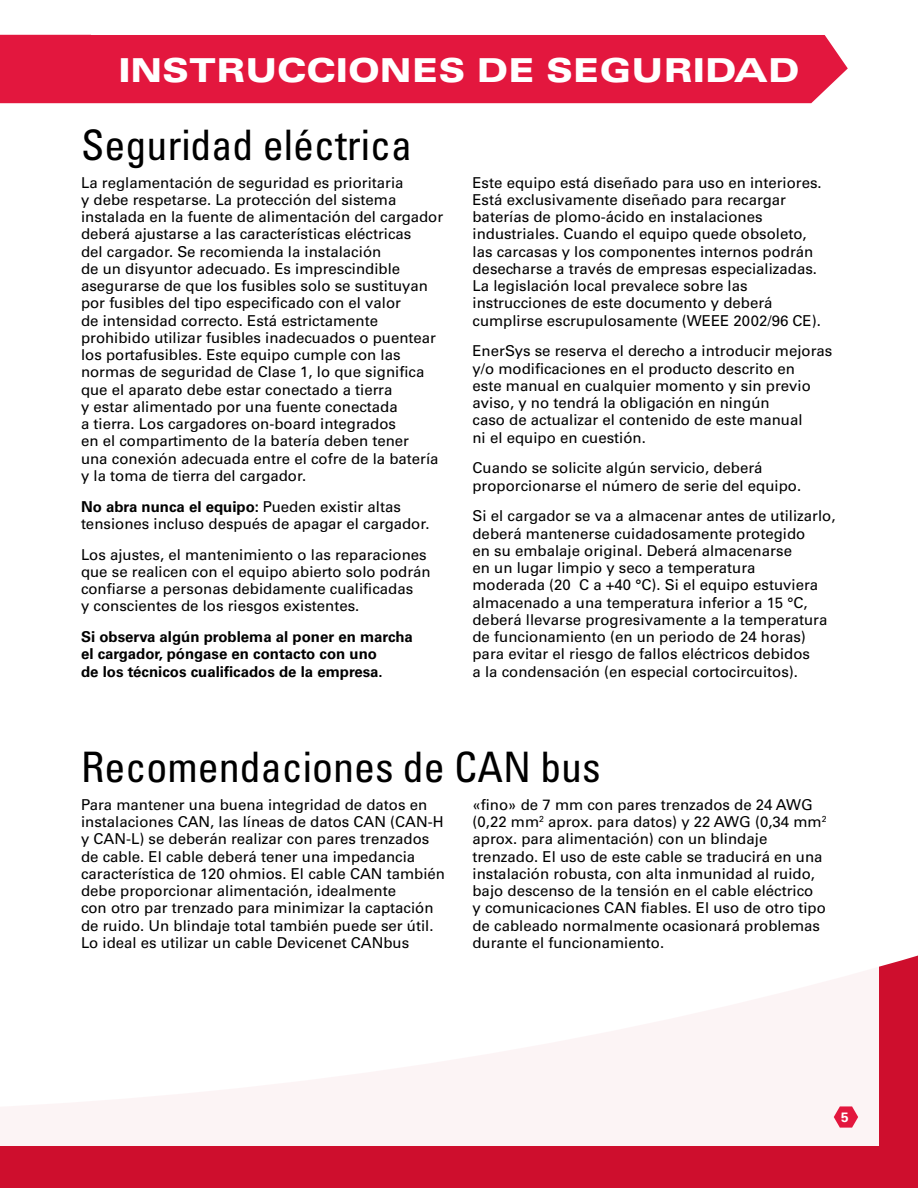
<style>
.page{position:relative;width:918px;height:1188px;background:#fff}
.page>*{position:absolute;margin:0;border:0;box-sizing:border-box;transform-origin:0 0}
.Labels{font:condensed 42px "Univers LT Pro";color:#000}
.t1{font:900 expanded 33px "Univers LT Pro";color:#fff}
.Labels-2{font:15px/17.2px "Univers LT Pro 55 Roman";color:#000}
.Labels-3{font:700 15px/17.2px "Univers LT Pro 65";color:#000}
.t2{font:700 13.5px "Univers LT Pro 65";color:#fff}
.s1{font-family:"Univers LT Pro 65";font-weight:700}
</style>
<div class="page">
<div style="left:0;top:955px;width:918px;height:233px;background:#ce0e2d"></div>
<div style="left:0;top:857px;width:879px;height:289px;background:#fff"></div>
<div style="left:135px;top:35px;width:713px;height:68px;background:#e3173e"></div>
<div style="left:0;top:35px;width:135px;height:68px;background:#e3173e"></div>
<svg style="left:834px;top:1106px;width:24px;height:22px"></svg>
<p class="t1" style="left:118px;top:51px;width:683px">INSTRUCCIONES DE SEGURIDAD</p>
<p class="Labels" style="left:81px;top:118px;width:333px">Seguridad eléctrica</p>
<p class="Labels-2" style="left:81px;top:173px;width:364px">La reglamentación de seguridad es prioritaria<br>y debe respetarse. La protección del sistema instalada en la fuente de alimentación del cargador deberá ajustarse a las características eléctricas<br>del cargador. Se recomienda la instalación<br>de un disyuntor adecuado. Es imprescindible asegurarse de que los fusibles solo se sustituyan por fusibles del tipo especificado con el valor<br>de intensidad correcto. Está estrictamente prohibido utilizar fusibles inadecuados o puentear los portafusibles. Este equipo cumple con las normas de seguridad de Clase 1, lo que significa que el aparato debe estar conectado a tierra<br>y estar alimentado por una fuente conectada<br>a tierra. Los cargadores on-board integrados<br>en el compartimento de la batería deben tener<br>una conexión adecuada entre el cofre de la batería y la toma de tierra del cargador.</p>
<p class="Labels-2" style="left:81px;top:497px;width:350px"><span class="s1">No abra nunca el equipo:</span> Pueden existir altas tensiones incluso después de apagar el cargador.</p>
<p class="Labels-2" style="left:81px;top:545px;width:351px">Los ajustes, el mantenimiento o las reparaciones que se realicen con el equipo abierto solo podrán confiarse a personas debidamente cualificadas<br>y conscientes de los riesgos existentes.</p>
<p class="Labels-3" style="left:81px;top:627px;width:333px">Si observa algún problema al poner en marcha el cargador, póngase en contacto con uno<br>de los técnicos cualificados de la empresa.</p>
<p class="Labels-2" style="left:472px;top:173px;width:351px">Este equipo está diseñado para uso en interiores.<br>Está exclusivamente diseñado para recargar baterías de plomo-ácido en instalaciones industriales. Cuando el equipo quede obsoleto, las carcasas y los componentes internos podrán desecharse a través de empresas especializadas.<br>La legislación local prevalece sobre las instrucciones de este documento y deberá cumplirse escrupulosamente (WEEE 2002/96 CE).</p>
<p class="Labels-2" style="left:472px;top:342px;width:361px">EnerSys se reserva el derecho a introducir mejoras y/o modificaciones en el producto descrito en<br>este manual en cualquier momento y sin previo aviso, y no tendrá la obligación en ningún<br>caso de actualizar el contenido de este manual<br>ni el equipo en cuestión.</p>
<p class="Labels-2" style="left:472px;top:459px;width:330px">Cuando se solicite algún servicio, deberá proporcionarse el número de serie del equipo.</p>
<p class="Labels-2" style="left:472px;top:507px;width:365px">Si el cargador se va a almacenar antes de utilizarlo, deberá mantenerse cuidadosamente protegido<br>en su embalaje original. Deberá almacenarse<br>en un lugar limpio y seco a temperatura<br>moderada (20 C a +40 °C). Si el equipo estuviera almacenado a una temperatura inferior a 15 °C, deberá llevarse progresivamente a la temperatura de funcionamiento (en un periodo de 24 horas) para evitar el riesgo de fallos eléctricos debidos<br>a la condensación (en especial cortocircuitos).</p>
<p class="Labels" style="left:81px;top:741px;width:521px">Recomendaciones de CAN bus</p>
<p class="Labels-2" style="left:81px;top:795px;width:366px">Para mantener una buena integridad de datos en instalaciones CAN, las líneas de datos CAN (CAN-H y CAN-L) se deberán realizar con pares trenzados de cable. El cable deberá tener una impedancia característica de 120 ohmios. El cable CAN también debe proporcionar alimentación, idealmente<br>con otro par trenzado para minimizar la captación de ruido. Un blindaje total también puede ser útil.<br>Lo ideal es utilizar un cable Devicenet CANbus</p>
<p class="Labels-2" style="left:472px;top:795px;width:356px">«fino» de 7 mm con pares trenzados de 24 AWG (0,22 mm<sup>2</sup> aprox. para datos) y 22 AWG (0,34 mm<sup>2 </sup>aprox. para alimentación) con un blindaje trenzado. El uso de este cable se traducirá en una instalación robusta, con alta inmunidad al ruido, bajo descenso de la tensión en el cable eléctrico<br>y comunicaciones CAN fiables. El uso de otro tipo de cableado normalmente ocasionará problemas durante el funcionamiento.</p>
<p class="t2" style="left:841px;top:1108px;width:9px">5</p>
</div>
